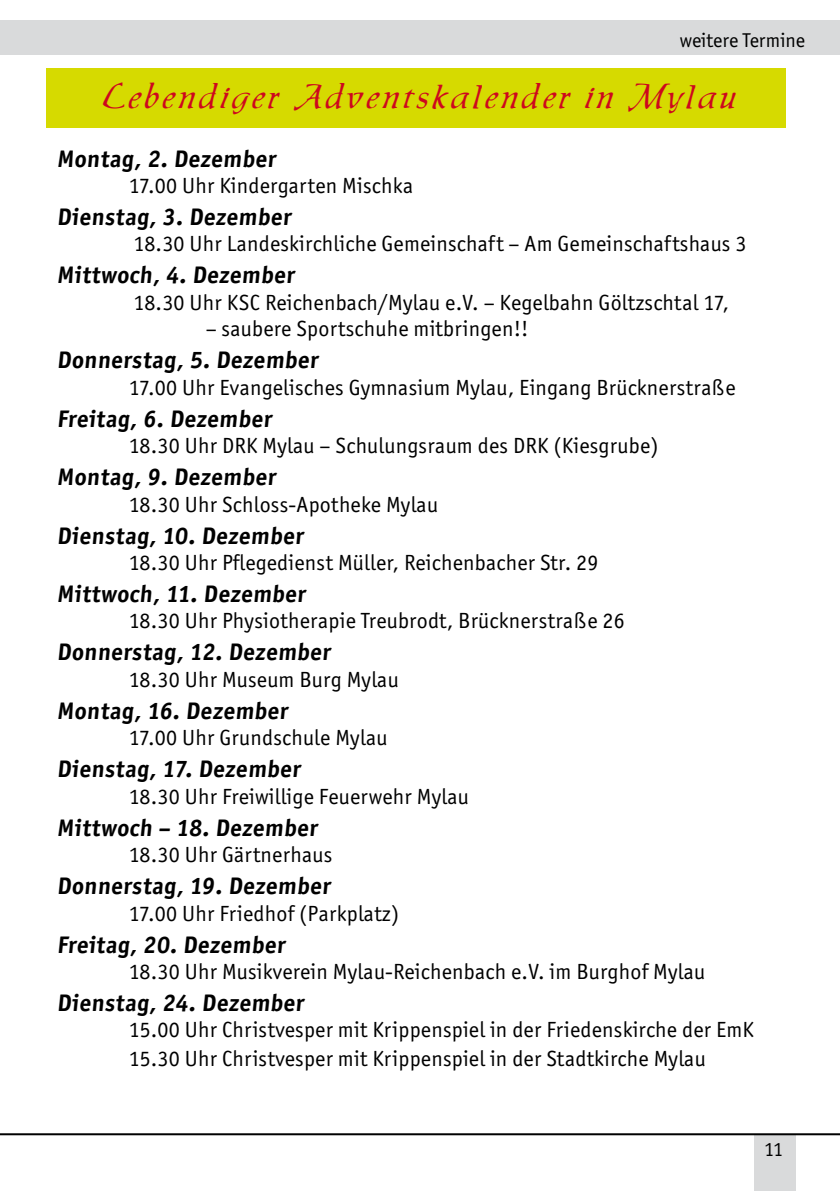
<style>
.page{position:relative;width:840px;height:1191px;background:#fff}
.page>*{position:absolute;margin:0;border:0;box-sizing:border-box;transform-origin:0 0}
.t1{font:34px "Chaucer";letter-spacing:.075em;color:#cd071e}
.t2{font:700 24px "Officina Sans ITC Std";color:#000}
.t3{font:22px/28.8px "Officina Sans ITC Std";letter-spacing:.01em;color:#000}
.t4{font:20px "Officina Sans ITC Std";color:#000}
</style>
<div class="page">
<div style="left:754px;top:1134px;width:41px;height:57px;background:#d9dadb"></div>
<hr style="left:0;top:1133px;width:839px;height:2px;background:#000">
<div style="left:0;top:20px;width:839px;height:34px;background:#d9dadb"></div>
<div style="left:47px;top:68px;width:738px;height:60px;background:#d6da00"></div>
<p class="t4" style="left:679px;top:29px;width:127px">weitere Termine</p>
<h1 class="t1" style="left:103px;top:75px;width:635px">Lebendiger Adventskalender in Mylau</h1>
<p class="t2" style="left:57px;top:144px;width:223px">Montag, 2. Dezember</p>
<p class="t3" style="left:129px;top:171px;width:286px">17.00 Uhr Kindergarten Mischka</p>
<p class="t2" style="left:57px;top:202px;width:238px">Dienstag, 3. Dezember</p>
<p class="t3" style="left:133px;top:229px;width:614px">18.30 Uhr Landeskirchliche Gemeinschaft – Am Gemeinschaftshaus 3</p>
<p class="t2" style="left:57px;top:260px;width:242px">Mittwoch, 4. Dezember</p>
<p class="t3" style="left:133px;top:288px;width:596px">18.30 Uhr KSC Reichenbach/Mylau e.V. – Kegelbahn Göltzschtal 17,</p>
<p class="t3" style="left:205px;top:314px;width:324px">– saubere Sportschuhe mitbringen!!</p>
<p class="t2" style="left:57px;top:345px;width:265px">Donnerstag, 5. Dezember</p>
<p class="t3" style="left:129px;top:373px;width:608px">17.00 Uhr Evangelisches Gymnasium Mylau, Eingang Brücknerstraße</p>
<p class="t2" style="left:57px;top:404px;width:219px">Freitag, 6. Dezember</p>
<p class="t3" style="left:129px;top:431px;width:531px">18.30 Uhr DRK Mylau – Schulungsraum des DRK (Kiesgrube)</p>
<p class="t2" style="left:57px;top:462px;width:223px">Montag, 9. Dezember</p>
<p class="t3" style="left:129px;top:489px;width:310px">18.30 Uhr Schloss-Apotheke Mylau</p>
<p class="t2" style="left:57px;top:520px;width:251px">Dienstag, 10. Dezember</p>
<p class="t3" style="left:129px;top:548px;width:471px">18.30 Uhr Pflegedienst Müller, Reichenbacher Str. 29</p>
<p class="t2" style="left:57px;top:579px;width:253px">Mittwoch, 11. Dezember</p>
<p class="t3" style="left:129px;top:606px;width:497px">18.30 Uhr Physiotherapie Treubrodt, Brücknerstraße 26</p>
<p class="t2" style="left:57px;top:637px;width:278px">Donnerstag, 12. Dezember</p>
<p class="t3" style="left:129px;top:665px;width:271px">18.30 Uhr Museum Burg Mylau</p>
<p class="t2" style="left:57px;top:696px;width:235px">Montag, 16. Dezember</p>
<p class="t3" style="left:129px;top:723px;width:260px">17.00 Uhr Grundschule Mylau</p>
<p class="t2" style="left:57px;top:754px;width:248px">Dienstag, 17. Dezember</p>
<p class="t3" style="left:129px;top:781px;width:341px">18.30 Uhr Freiwillige Feuerwehr Mylau</p>
<p class="t2" style="left:57px;top:812px;width:265px">Mittwoch – 18. Dezember</p>
<p class="t3" style="left:129px;top:840px;width:205px">18.30 Uhr Gärtnerhaus</p>
<p class="t2" style="left:57px;top:871px;width:278px">Donnerstag, 19. Dezember</p>
<p class="t3" style="left:129px;top:898px;width:272px">17.00 Uhr Friedhof (Parkplatz)</p>
<p class="t2" style="left:57px;top:929px;width:232px">Freitag, 20. Dezember</p>
<p class="t3" style="left:129px;top:957px;width:577px">18.30 Uhr Musikverein Mylau-Reichenbach e.V. im Burghof Mylau</p>
<p class="t2" style="left:57px;top:988px;width:251px">Dienstag, 24. Dezember</p>
<p class="t3" style="left:129px;top:1015px;width:626px">15.00 Uhr Christvesper mit Krippenspiel in der Friedenskirche der EmK<br>15.30 Uhr Christvesper mit Krippenspiel in der Stadtkirche Mylau</p>
<p class="t4" style="left:763px;top:1137px;width:20px">11</p>
</div>
